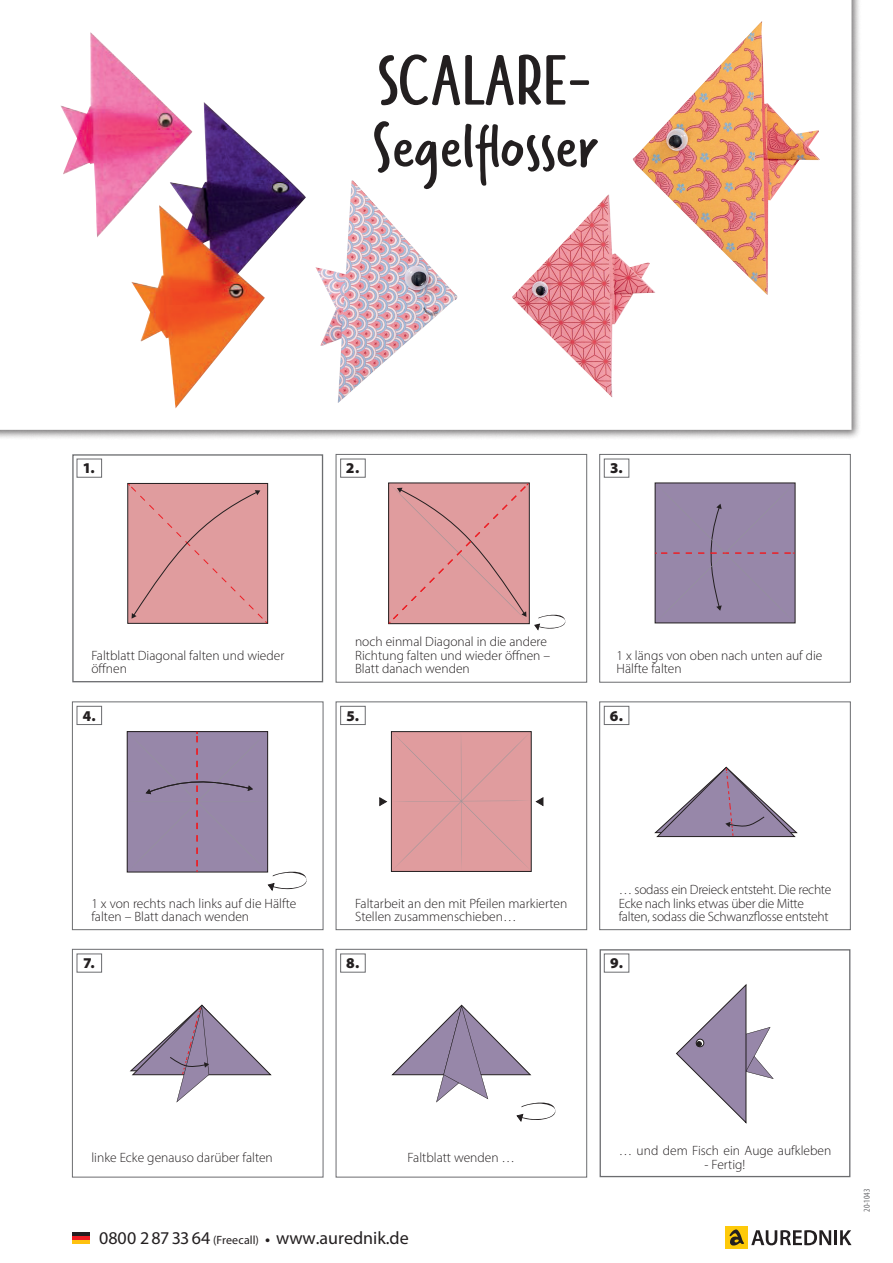
<style>
.page{position:relative;width:893px;height:1263px;background:#fff}
.page>*{position:absolute;margin:0;border:0;box-sizing:border-box;transform-origin:0 0}
.t1{font:68.1px/61.8px "Verveine";color:#231f20}
.t2{font:18px "Myriad Pro";color:#231f20}
.Nummerierung_Zahl_sc{font:900 15px "Myriad Pro";color:#231f20}
.So_wirds_gemacht_Fli{font:300 13.5px/13.5px "Myriad Pro";color:#231f20}
.So_wirds_gemacht_Fli-2{font:300 13.5px/13.5px "Myriad Pro";letter-spacing:-.02em;color:#231f20}
.Aurednik_unformatier{font:condensed 9px "Myriad Pro";color:#6c6d70}
.s1{font-family:"Photo Wall Sans";font-weight:700}
.s2{font-size:12px}
</style>
<div class="page">
<hr style="left:72px;top:1236px;width:18px;height:4px;background:#ee1d23">
<hr style="left:72px;top:1232px;width:18px;height:4px;background:#231f20">
<hr style="left:72px;top:1240px;width:18px;height:4px;background:#fec210">
<svg style="left:751px;top:1230px;width:80px;height:15px"></svg>
<hr style="left:834px;top:1230px;width:3px;height:15px;background:#231f20">
<svg style="left:840px;top:1230px;width:11px;height:15px"></svg>
<div style="left:725px;top:1226px;width:23px;height:23px;background:#feca0a"></div>
<svg style="left:729px;top:1229px;width:15px;height:17px"></svg>
<div style="left:0;top:0;width:861px;height:440px;background:#231f20;opacity:.6"></div>
<svg style="left:0;top:0;width:851px;height:430px"></svg>
<img style="left:633px;top:21px;width:187px;height:274px">
<img style="left:315px;top:180px;width:143px;height:223px">
<div style="left:72px;top:702px;width:251px;height:228px;border:1px solid #6c6d70"></div>
<div style="left:72px;top:949px;width:251px;height:228px;border:1px solid #6c6d70"></div>
<div style="left:336px;top:454px;width:251px;height:228px;border:1px solid #6c6d70"></div>
<div style="left:72px;top:454px;width:251px;height:228px;border:1px solid #6c6d70"></div>
<div style="left:336px;top:702px;width:251px;height:228px;border:1px solid #6c6d70"></div>
<div style="left:336px;top:949px;width:251px;height:228px;border:1px solid #6c6d70"></div>
<div style="left:600px;top:949px;width:250px;height:228px;border:1px solid #6c6d70"></div>
<div style="left:340px;top:459px;width:26px;height:19px;border:1px solid #6c6d70"></div>
<div style="left:77px;top:459px;width:25px;height:19px;border:1px solid #6c6d70"></div>
<div style="left:604px;top:459px;width:25px;height:19px;border:1px solid #6c6d70"></div>
<div style="left:77px;top:706px;width:25px;height:19px;border:1px solid #6c6d70"></div>
<div style="left:340px;top:706px;width:26px;height:19px;border:1px solid #6c6d70"></div>
<div style="left:604px;top:706px;width:25px;height:19px;border:1px solid #6c6d70"></div>
<div style="left:77px;top:953px;width:25px;height:20px;border:1px solid #6c6d70"></div>
<div style="left:340px;top:953px;width:26px;height:20px;border:1px solid #6c6d70"></div>
<div style="left:604px;top:953px;width:25px;height:20px;border:1px solid #6c6d70"></div>
<svg style="left:128px;top:483px;width:140px;height:141px;background:#da9799"></svg>
<svg style="left:654px;top:766px;width:143px;height:72px"></svg>
<svg style="left:129px;top:1004px;width:143px;height:98px"></svg>
<svg style="left:391px;top:1004px;width:165px;height:118px"></svg>
<svg style="left:676px;top:984px;width:98px;height:140px"></svg>
<svg style="left:655px;top:483px;width:140px;height:140px;background:#9383a3"></svg>
<svg style="left:127px;top:732px;width:180px;height:159px"></svg>
<svg style="left:379px;top:731px;width:165px;height:140px;background:#e2a9ab"></svg>
<img style="left:512px;top:195px;width:144px;height:202px">
<svg style="left:388px;top:483px;width:178px;height:147px"></svg>
<img style="left:60px;top:32px;width:246px;height:377px">
<p class="t1" style="left:371px;top:54px;width:228px"><span class="s1">SCALARE-<br></span>Segelflosser</p>
<p class="Nummerierung_Zahl_sc" style="left:84px;top:458px;width:12px">1.</p>
<p class="Nummerierung_Zahl_sc" style="left:347px;top:458px;width:14px">2.</p>
<p class="Nummerierung_Zahl_sc" style="left:610px;top:458px;width:14px">3.</p>
<p class="So_wirds_gemacht_Fli" style="left:91px;top:648px;width:194px">Faltblatt Diagonal falten und wieder öffnen</p>
<p class="So_wirds_gemacht_Fli" style="left:355px;top:635px;width:197px">noch einmal Diagonal in die andere<br>Richtung falten und wieder öffnen –<br>Blatt danach wenden</p>
<p class="So_wirds_gemacht_Fli" style="left:617px;top:648px;width:207px">1 x längs von oben nach unten auf die<br>Hälfte falten</p>
<p class="Nummerierung_Zahl_sc" style="left:83px;top:706px;width:15px">4.</p>
<p class="Nummerierung_Zahl_sc" style="left:347px;top:706px;width:14px">5.</p>
<p class="Nummerierung_Zahl_sc" style="left:610px;top:706px;width:15px">6.</p>
<p class="So_wirds_gemacht_Fli" style="left:91px;top:896px;width:206px">1 x von rechts nach links auf die Hälfte falten – Blatt danach wenden</p>
<p class="So_wirds_gemacht_Fli" style="left:355px;top:896px;width:214px">Faltarbeit an den mit Pfeilen markierten<br>Stellen zusammenschieben…</p>
<p class="So_wirds_gemacht_Fli-2" style="left:619px;top:883px;width:214px">… sodass ein Dreieck entsteht. Die rechte<br>Ecke nach links etwas über die Mitte falten, sodass die Schwanzflosse entsteht</p>
<p class="Nummerierung_Zahl_sc" style="left:84px;top:953px;width:12px">7.</p>
<p class="Nummerierung_Zahl_sc" style="left:346px;top:953px;width:15px">8.</p>
<p class="Nummerierung_Zahl_sc" style="left:610px;top:953px;width:14px">9.</p>
<p class="So_wirds_gemacht_Fli" style="left:91px;top:1150px;width:183px">linke Ecke genauso darüber falten</p>
<p class="So_wirds_gemacht_Fli" style="left:408px;top:1150px;width:109px">Faltblatt wenden …</p>
<p class="So_wirds_gemacht_Fli" style="left:619px;top:1144px;width:214px">… und dem Fisch ein Auge aufkleben</p>
<p class="So_wirds_gemacht_Fli" style="left:705px;top:1157px;width:42px">- Fertig!</p>
<h2 class="t2" style="left:99px;top:1227px;width:311px">0800 2873364 <span class="s2">(Freecall)</span> • www.aurednik.de</h2>
<p class="Aurednik_unformatier" style="left:861px;top:1212px;width:25px;rotate:-90deg">20-1043</p>
</div>
